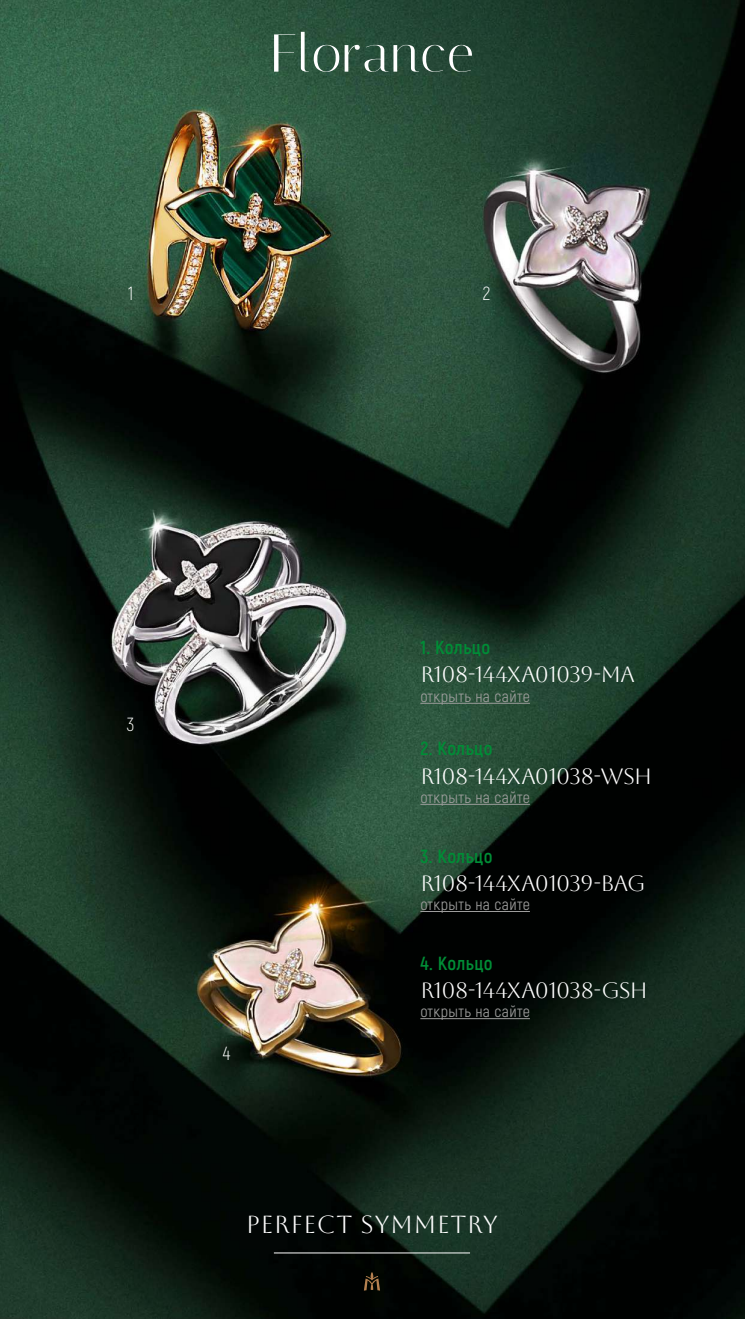
<style>
.page{position:relative;width:745px;height:1319px;background:#fff}
.page>*{position:absolute;margin:0;border:0;box-sizing:border-box;transform-origin:0 0}
.t1{font:53.12px "Italiana";letter-spacing:.02em;color:#fff}
.t2{font:24.5px "Aboreto";letter-spacing:.03em;color:#fff}
.t3{font:22px "Aboreto";letter-spacing:-.03em;color:#fff}
.t4{font:700 19px "Akrobat";letter-spacing:.025em;color:#008d36}
.t5{font:300 19px "Akrobat";color:#fff}
.t6{font:16px "Akrobat";letter-spacing:.025em;color:#9d9d9c}
</style>
<div class="page">
<img style="left:0;top:0;width:744px;height:1318px">
<hr style="left:274px;top:1252px;width:195px;height:1px;background:#fff">
<hr style="left:420px;top:702px;width:109px;height:1px;background:#9d9d9c">
<hr style="left:420px;top:910px;width:109px;height:1px;background:#9d9d9c">
<hr style="left:420px;top:803px;width:109px;height:1px;background:#9d9d9c">
<hr style="left:420px;top:1018px;width:109px;height:1px;background:#9d9d9c">
<svg style="left:363px;top:1271px;width:17px;height:19px"></svg>
<h1 class="t1" style="left:270px;top:22px;width:205px">Florance</h1>
<p class="t5" style="left:128px;top:282px;width:7px">1</p>
<p class="t5" style="left:482px;top:282px;width:9px">2</p>
<p class="t5" style="left:127px;top:712px;width:9px">3</p>
<p class="t5" style="left:222px;top:1042px;width:9px">4</p>
<p class="t4" style="left:420px;top:636px;width:71px">1. Кольцо</p>
<p class="t3" style="left:420px;top:662px;width:197px">R108-144XA01039-MA</p>
<p class="t6" style="left:420px;top:686px;width:111px">открыть на сайте</p>
<p class="t4" style="left:420px;top:737px;width:74px">2. Кольцо</p>
<p class="t3" style="left:420px;top:763px;width:233px">R108-144XA01038-WSH</p>
<p class="t6" style="left:420px;top:787px;width:111px">открыть на сайте</p>
<p class="t4" style="left:420px;top:844px;width:74px">3. Кольцо</p>
<p class="t3" style="left:420px;top:870px;width:226px">R108-144XA01039-BAG</p>
<p class="t6" style="left:420px;top:894px;width:111px">открыть на сайте</p>
<p class="t4" style="left:420px;top:951px;width:74px">4. Кольцо</p>
<p class="t3" style="left:420px;top:977px;width:229px">R108-144XA01038-GSH</p>
<p class="t6" style="left:420px;top:1001px;width:111px">открыть на сайте</p>
<p class="t2" style="left:246px;top:1209px;width:253px">PERFECT SYMMETRY</p>
</div>
